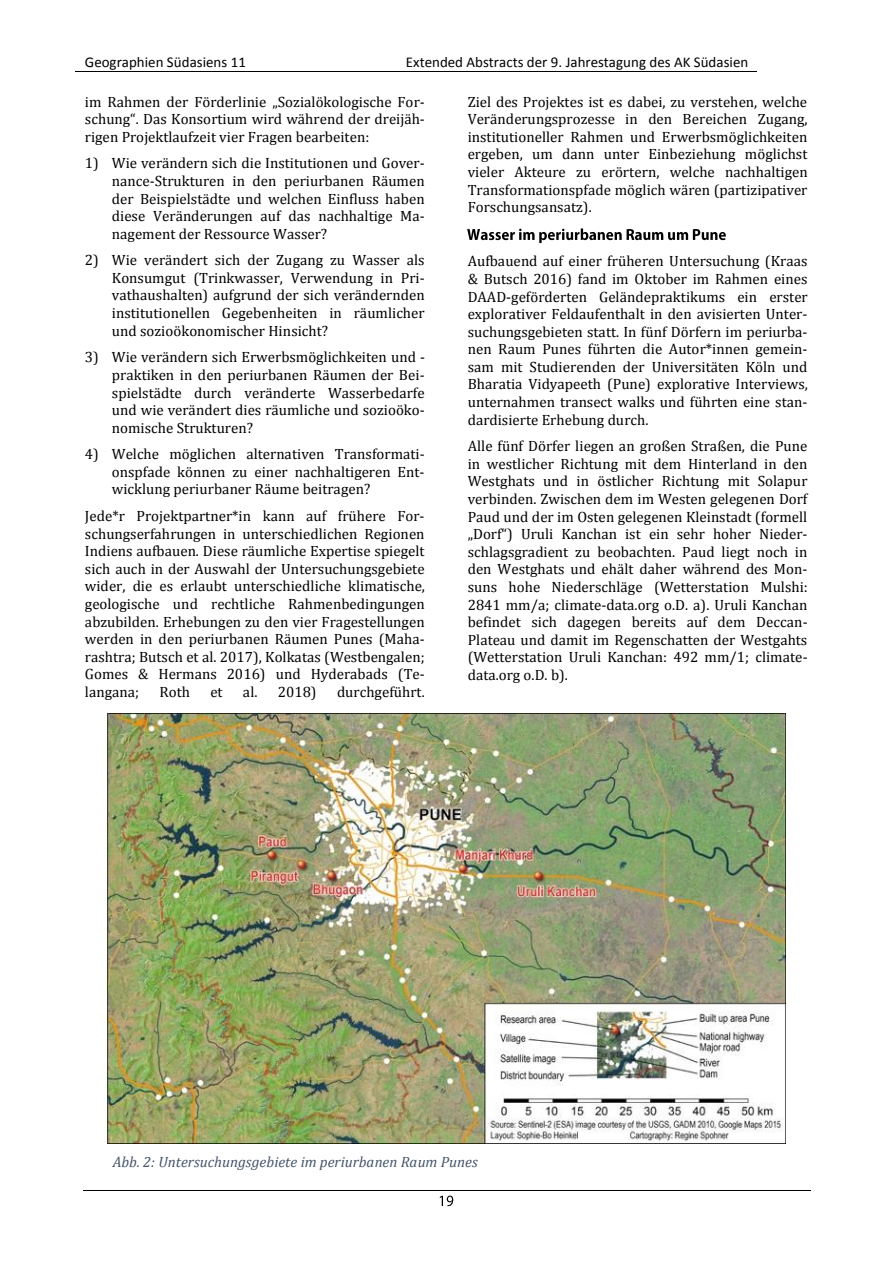
<style>
.page{position:relative;width:893px;height:1263px;background:#fff}
.page>*{position:absolute;margin:0;border:0;box-sizing:border-box;transform-origin:0 0}
.t1{font:15px/17.5px "Cambria";color:#000;text-align:justify}
.t2{font:15px "Calibri";color:#000}
.t3{font:italic 15px "Cambria";color:#44546a}
</style>
<div class="page">
<hr style="left:76px;top:71px;width:320px;height:1px;background:#000">
<hr style="left:396px;top:71px;width:361px;height:1px;background:#000">
<img style="left:439px;top:1195px;width:15px;height:12px">
<hr style="left:83px;top:1190px;width:727px;height:1px;background:#000">
<img style="left:107px;top:713px;width:678px;height:430px">
<img style="left:468px;top:228px;width:258px;height:15px">
<p class="t2" style="left:85px;top:56px;width:163px">Geographien Südasiens 11</p>
<p class="t2" style="left:406px;top:56px;width:344px">Extended Abstracts der 9. Jahrestagung des AK Südasien</p>
<p class="t1" style="left:85px;top:92px;width:341px">im Rahmen der Förderlinie „Sozialökologische For&shy;schung“. Das Konsortium wird während der dreijäh&shy;rigen Projektlaufzeit vier Fragen bearbeiten:</p>
<p class="t1" style="left:112px;top:154px;width:314px;text-indent:-27px">1) Wie verändern sich die Institutionen und Gover&shy;nance-Strukturen in den periurbanen Räumen der Beispielstädte und welchen Einfluss haben diese Veränderungen auf das nachhaltige Ma&shy;nagement der Ressource Wasser?</p>
<p class="t1" style="left:112px;top:251px;width:314px;text-indent:-27px">2) Wie verändert sich der Zugang zu Wasser als Konsumgut (Trinkwasser, Verwendung in Pri&shy;vathaushalten) aufgrund der sich verändernden institutionellen Gegebenheiten in räumlicher und sozioökonomischer Hinsicht?</p>
<p class="t1" style="left:112px;top:348px;width:315px;text-indent:-27px">3) Wie verändern sich Erwerbsmöglichkeiten und - praktiken in den periurbanen Räumen der Bei&shy;spielstädte durch veränderte Wasserbedarfe und wie verändert dies räumliche und sozioöko&shy;nomische Strukturen?</p>
<p class="t1" style="left:112px;top:445px;width:314px;text-indent:-27px">4) Welche möglichen alternativen Transformati&shy;onspfade können zu einer nachhaltigeren Ent&shy;wicklung periurbaner Räume beitragen?</p>
<p class="t1" style="left:85px;top:507px;width:341px">Jede*r Projektpartner*in kann auf frühere For&shy;schungserfahrungen in unterschiedlichen Regionen Indiens aufbauen. Diese räumliche Expertise spiegelt sich auch in der Auswahl der Untersuchungsgebiete wider, die es erlaubt unterschiedliche klimatische, geologische und rechtliche Rahmenbedingungen abzubilden. Erhebungen zu den vier Fragestellungen werden in den periurbanen Räumen Punes (Maha&shy;rashtra; Butsch et al. 2017), Kolkatas (Westbengalen; Gomes &amp; Hermans 2016) und Hyderabads (Te&shy;langana;</p>
<p class="t1" style="left:468px;top:92px;width:341px">Ziel des Projektes ist es dabei, zu verstehen, welche Veränderungsprozesse in den Bereichen Zugang, institutioneller Rahmen und Erwerbsmöglichkeiten ergeben, um dann unter Einbeziehung möglichst vieler Akteure zu erörtern, welche nachhaltigen Transformationspfade möglich wären (partizipativer Forschungsansatz).</p>
<p class="t1" style="left:468px;top:252px;width:342px">Aufbauend auf einer früheren Untersuchung (Kraas &amp; Butsch 2016) fand im Oktober im Rahmen eines DAAD-geförderten Geländepraktikums ein erster explorativer Feldaufenthalt in den avisierten Unter&shy;suchungsgebieten statt. In fünf Dörfern im periurba&shy;nen Raum Punes führten die Autor*innen gemein&shy;sam mit Studierenden der Universitäten Köln und Bharatia Vidyapeeth (Pune) explorative Interviews, unternahmen transect walks und führten eine stan&shy;dardisierte Erhebung durch.</p>
<p class="t1" style="left:468px;top:437px;width:342px">Alle fünf Dörfer liegen an großen Straßen, die Pune in westlicher Richtung mit dem Hinterland in den Westghats und in östlicher Richtung mit Solapur verbinden. Zwischen dem im Westen gelegenen Dorf Paud und der im Osten gelegenen Kleinstadt (formell „Dorf“) Uruli Kanchan ist ein sehr hoher Nieder&shy;schlagsgradient zu beobachten. Paud liegt noch in den Westghats und ehält daher während des Mon&shy;suns hohe Niederschläge (Wetterstation Mulshi:<br>2841 mm/a; climate-data.org o.D. a). Uruli Kanchan befindet sich dagegen bereits auf dem Deccan-Plateau und damit im Regenschatten der Westgahts (Wetterstation Uruli Kanchan: 492 mm/1; climate&shy;data.org o.D. b).</p>
<p class="t1" style="left:159px;top:683px;width:32px">Roth</p>
<p class="t1" style="left:210px;top:683px;width:14px">et</p>
<p class="t1" style="left:243px;top:683px;width:75px">al. 2018)</p>
<p class="t1" style="left:337px;top:683px;width:89px">durchgeführt.</p>
<p class="t3" style="left:113px;top:1153px;width:367px">Abb. 2: Untersuchungsgebiete im periurbanen Raum Punes</p>
</div>
